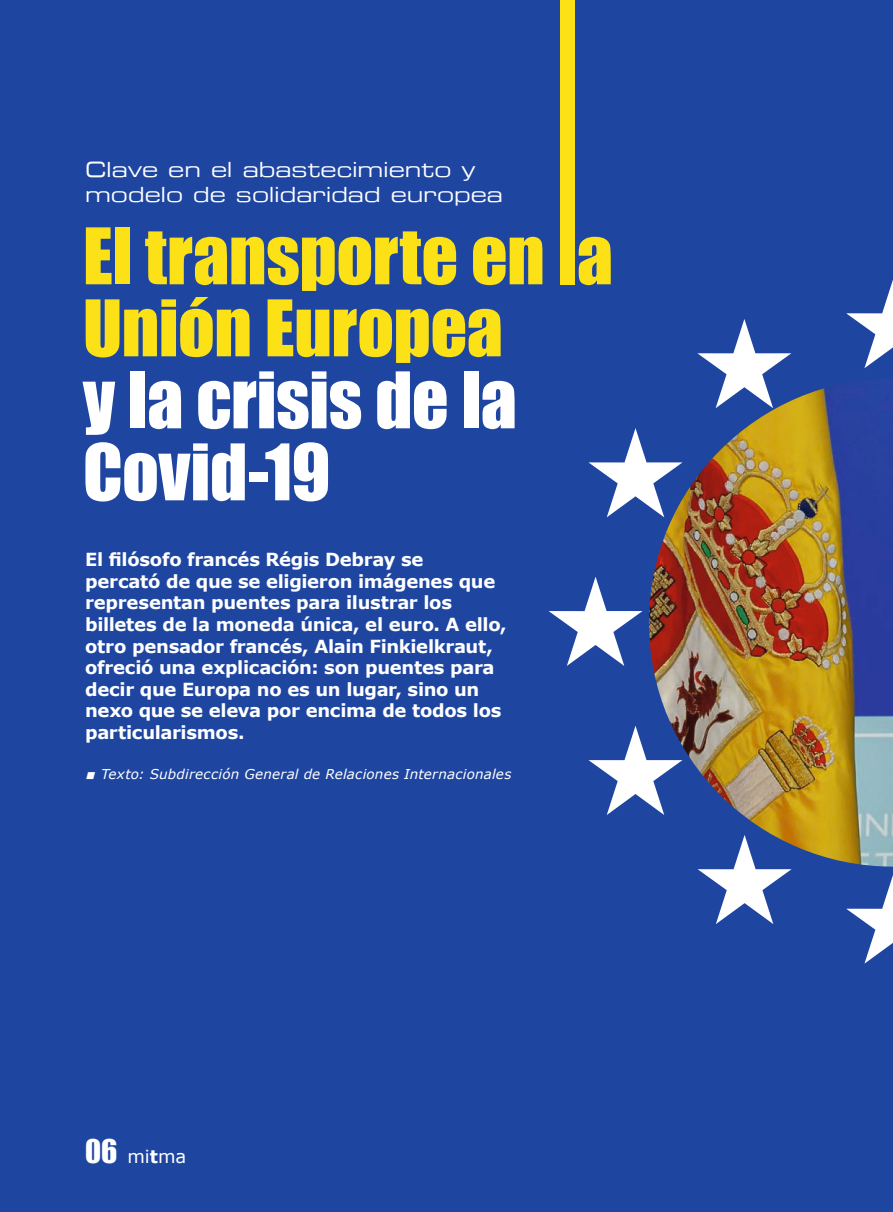
<style>
.page{position:relative;width:893px;height:1212px;background:#1e46a1}
.page>*{position:absolute;margin:0;border:0;box-sizing:border-box;transform-origin:0 0}
.t1{font:72px/72px "Impact";letter-spacing:-.005em;color:#fbe116}
.t2{font:72px/72px "Impact";letter-spacing:-.005em;color:#fff}
.t3{font:21px/25.2px "Eurostile Extended";letter-spacing:-.005em;color:#fff}
.t4{font:700 18px/21.6px "Verdana";letter-spacing:-.02em;color:#fff}
.t5{font:18px "Verdana";color:#fff}
.t6{font:italic 13.5px "Verdana";letter-spacing:.015em;color:#fff}
.s1{font-family:"Impact";font-size:30px}
.s2{font-weight:700}
</style>
<div class="page">
<svg style="left:846px;top:280px;width:47px;height:88px"></svg>
<svg style="left:697px;top:319px;width:94px;height:59px"></svg>
<svg style="left:588px;top:428px;width:61px;height:89px"></svg>
<svg style="left:549px;top:577px;width:94px;height:89px"></svg>
<svg style="left:588px;top:726px;width:61px;height:89px"></svg>
<svg style="left:698px;top:866px;width:94px;height:58px"></svg>
<svg style="left:846px;top:875px;width:47px;height:89px"></svg>
<div style="left:560px;top:0;width:15px;height:284px;background:#fbe116"></div>
<img style="left:649px;top:378px;width:244px;height:488px">
<p class="t3" style="left:85px;top:156px;width:419px">Clave en el abastecimiento y modelo de solidaridad europea</p>
<h1 class="t1" style="left:83px;top:218px;width:532px">El transporte en a<br>Unión Europea</h1>
<h1 class="t2" style="left:83px;top:362px;width:435px">y la crisis de la<br>Covid-19</h1>
<p class="t4" style="left:85px;top:549px;width:423px">El filósofo francés Régis Debray se<br>percató de que se eligieron imágenes que representan puentes para ilustrar los billetes de la moneda única, el euro. A ello, otro pensador francés, Alain Finkielkraut, ofreció una explicación: son puentes para decir que Europa no es un lugar, sino un nexo que se eleva por encima de todos los particularismos.</p>
<p class="t6" style="left:85px;top:765px;width:428px">■ Texto: Subdirección General de Relaciones Internacionales</p>
<p class="t5" style="left:85px;top:1145px;width:103px"><span class="s1">06</span> mi<span class="s2">t</span>ma</p>
</div>
